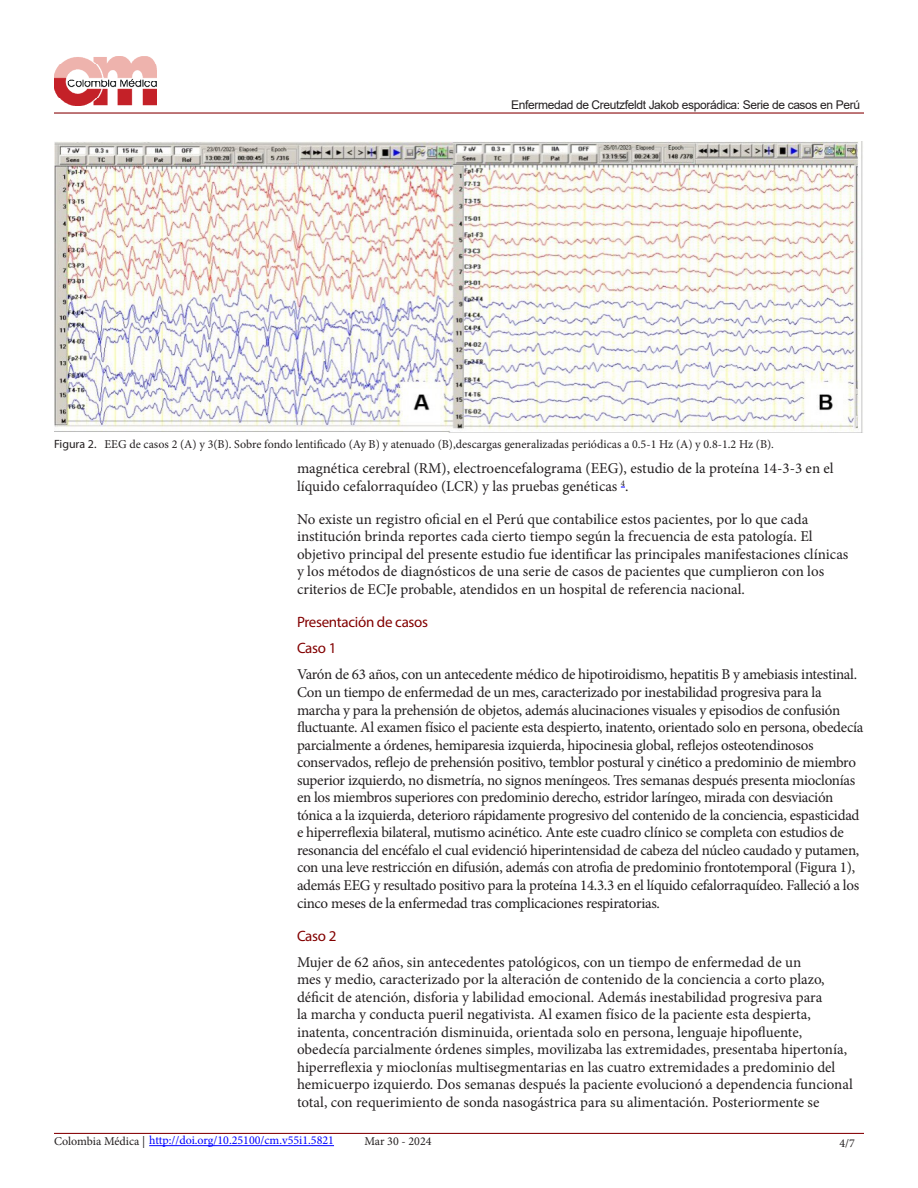
<style>
.page{position:relative;width:918px;height:1188px;background:#fff}
.page>*{position:absolute;margin:0;border:0;box-sizing:border-box;transform-origin:0 0}
.t1{font:15px/17.5px "Minion Pro";letter-spacing:-.015em;color:#231f20}
.t2{font:15px "Myriad Pro";letter-spacing:-.02em;color:#820000}
.t3{font:12px "Minion Pro";color:#231f20}
.t4{font:12px "Arial";letter-spacing:-.03em;color:#231f20}
.t5{font:12px "Minion Pro";color:#00f}
.s1{font-family:"Myriad Pro"}
.s2{color:#231f20}
</style>
<div class="page">
<hr style="left:54px;top:112px;width:810px;height:2px;background:#8b0d10">
<hr style="left:54px;top:1133px;width:810px;height:1px;background:#8b0d10">
<img style="left:54px;top:56px;width:102px;height:50px">
<hr style="left:149px;top:1145px;width:185px;height:1px;background:#00f">
<img style="left:54px;top:141px;width:809px;height:292px">
<p class="t4" style="left:511px;top:96px;width:350px">Enfermedad de Creutzfeldt Jakob esporádica: Serie de casos en Perú</p>
<p class="t3" style="left:54px;top:436px;width:721px"><span class="s1">Figura 2.</span> EEG de casos 2 (A) y 3(B). Sobre fondo lentificado (Ay B) y atenuado (B),descargas generalizadas periódicas a 0.5-1 Hz (A) y 0.8-1.2 Hz (B).</p>
<p class="t1" style="left:297px;top:459px;width:538px;line-height:18px">magnética cerebral (RM), electroencefalograma (EEG), estudio de la proteína 14-3-3 en el líquido cefalorraquídeo (LCR) y las pruebas genéticas <sup>4</sup>.</p>
<p class="t1" style="left:297px;top:510px;width:553px">No existe un registro oficial en el Perú que contabilice estos pacientes, por lo que cada institución brinda reportes cada cierto tiempo según la frecuencia de esta patología. El objetivo principal del presente estudio fue identificar las principales manifestaciones clínicas y los métodos de diagnósticos de una serie de casos de pacientes que cumplieron con los criterios de ECJe probable, atendidos en un hospital de referencia nacional.</p>
<p class="t2" style="left:297px;top:613px;width:133px">Presentación de casos</p>
<p class="t2" style="left:297px;top:639px;width:41px">Caso 1</p>
<p class="t1" style="left:297px;top:666px;width:568px">Varón de 63 años, con un antecedente médico de hipotiroidismo, hepatitis B y amebiasis intestinal.<br>Con un tiempo de enfermedad de un mes, caracterizado por inestabilidad progresiva para la marcha y para la prehensión de objetos, además alucinaciones visuales y episodios de confusión fluctuante. Al examen físico el paciente esta despierto, inatento, orientado solo en persona, obedecía parcialmente a órdenes, hemiparesia izquierda, hipocinesia global, reflejos osteotendinosos conservados, reflejo de prehensión positivo, temblor postural y cinético a predominio de miembro superior izquierdo, no dismetría, no signos meníngeos. Tres semanas después presenta mioclonías en los miembros superiores con predominio derecho, estridor laríngeo, mirada con desviación tónica a la izquierda, deterioro rápidamente progresivo del contenido de la conciencia, espasticidad e hiperreflexia bilateral, mutismo acinético. Ante este cuadro clínico se completa con estudios de resonancia del encéfalo el cual evidenció hiperintensidad de cabeza del núcleo caudado y putamen, con una leve restricción en difusión, además con atrofia de predominio frontotemporal (Figura 1), además EEG y resultado positivo para la proteína 14.3.3 en el líquido cefalorraquídeo. Falleció a los cinco meses de la enfermedad tras complicaciones respiratorias.</p>
<p class="t2" style="left:297px;top:926px;width:41px">Caso 2</p>
<p class="t1" style="left:297px;top:953px;width:557px">Mujer de 62 años, sin antecedentes patológicos, con un tiempo de enfermedad de un<br>mes y medio, caracterizado por la alteración de contenido de la conciencia a corto plazo, déficit de atención, disforia y labilidad emocional. Además inestabilidad progresiva para<br>la marcha y conducta pueril negativista. Al examen físico de la paciente esta despierta, inatenta, concentración disminuida, orientada solo en persona, lenguaje hipofluente, obedecía parcialmente órdenes simples, movilizaba las extremidades, presentaba hipertonía, hiperreflexia y mioclonías multisegmentarias en las cuatro extremidades a predominio del hemicuerpo izquierdo. Dos semanas después la paciente evolucionó a dependencia funcional total, con requerimiento de sonda nasogástrica para su alimentación. Posteriormente se</p>
<p class="t5" style="left:54px;top:1133px;width:282px"><span class="s2">Colombia Médica |</span> http://doi.org/10.25100/cm.v55i1.5821</p>
<p class="t3" style="left:364px;top:1133px;width:69px">Mar 30 - 2024</p>
<p class="t3" style="left:840px;top:1135px;width:17px">4/7</p>
</div>
